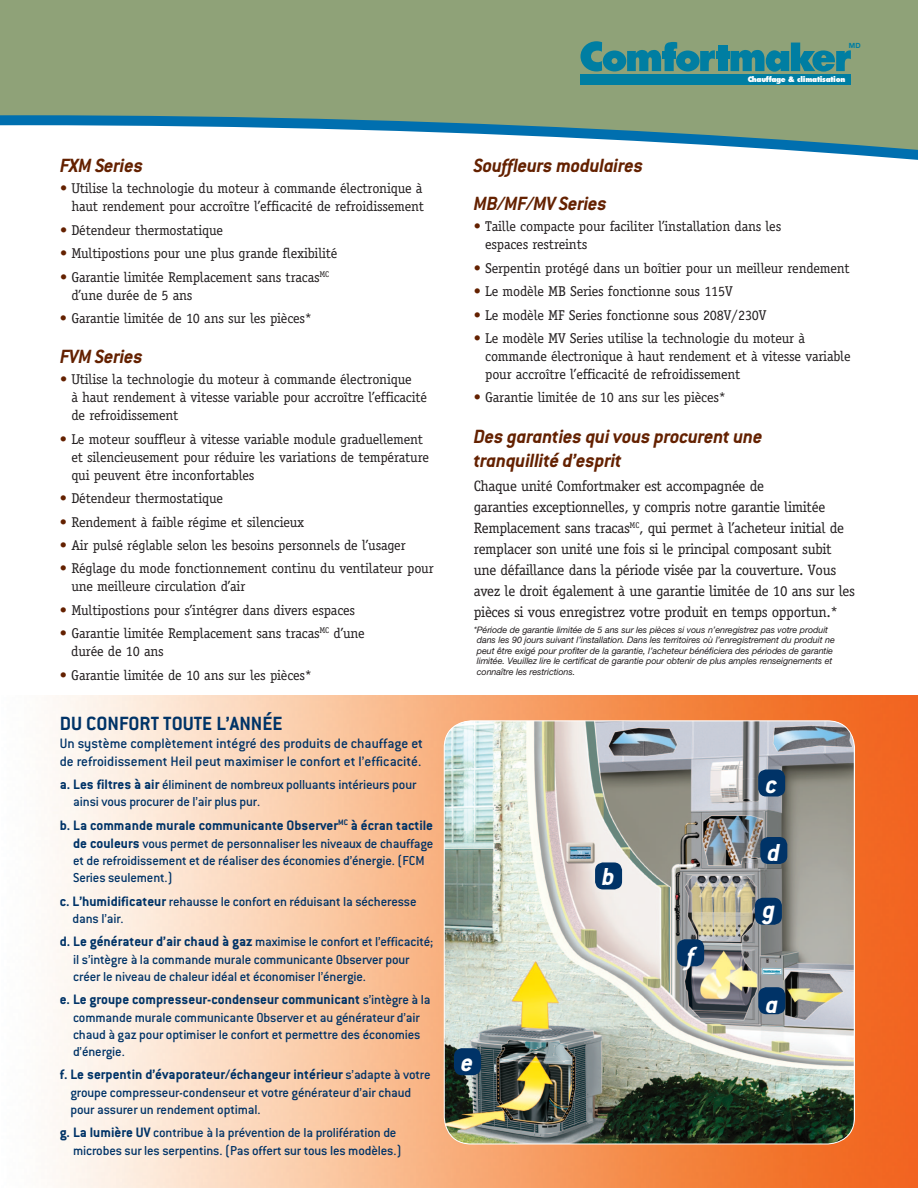
<style>
.page{position:relative;width:918px;height:1188px;background:#fff}
.page>*{position:absolute;margin:0;border:0;box-sizing:border-box;transform-origin:0 0}
.t1{font:italic 700 27px "Conduit ITC";color:#fff}
.t2{font:italic 700 21px/38.1px "Conduit ITC";letter-spacing:-.015em;color:#642100}
.t3{font:700 21px "Conduit ITC";color:#003367}
.t4{font:15px/21px "Officina Serif Std";letter-spacing:-.025em;color:#231f20}
.t5{font:700 15px "Conduit ITC";color:#003367}
.t6{font:500 15px/18px "Conduit ITC";color:#003367}
.t7{font:14.25px/18px "Officina Serif Std";letter-spacing:-.015em;color:#231f20}
.t8{font:500 14.25px/17.2px "Conduit ITC";letter-spacing:-.01em;color:#003367}
.t9{font:italic 9px/10.5px "Helvetica Neue LT Std";letter-spacing:-.01em;color:#231f20}
.t10{font:800 7.35px "Futura Std";letter-spacing:-.04em;color:#fff;scale:.95 1}
.t11{font:700 7.05px "Helvetica Neue LT Std";color:#007ea2}
.s1{color:#642100}
.s2{font-weight:700;font-size:15px}
.s3{font-weight:500;font-size:14.25px}
</style>
<div class="page">
<img style="left:53px;top:696px;width:865px;height:492px">
<div style="left:0;top:0;width:918px;height:110px;background:#8fa278"></div>
<svg style="left:0;top:110px;width:918px;height:50px"></svg>
<div style="left:581px;top:74px;width:270px;height:10px;background:#007ea2"></div>
<div style="left:718px;top:46px;width:9px;height:25px;background:#007ea2"></div>
<div style="left:716px;top:51px;width:14px;height:7px;background:#007ea2"></div>
<svg style="left:580px;top:41px;width:135px;height:30px;background:#3e8d8f"></svg>
<svg style="left:730px;top:43px;width:121px;height:29px;background:#3c8d90"></svg>
<img style="left:444px;top:721px;width:410px;height:423px">
<div style="left:758px;top:987px;width:27px;height:27px;background:#003367;border-radius:8px"></div>
<div style="left:595px;top:862px;width:27px;height:27px;background:#003367;border-radius:8px"></div>
<div style="left:677px;top:939px;width:27px;height:27px;background:#003367;border-radius:8px"></div>
<div style="left:755px;top:898px;width:27px;height:27px;background:#003367;border-radius:8px"></div>
<div style="left:760px;top:837px;width:27px;height:27px;background:#003367;border-radius:8px"></div>
<div style="left:454px;top:1048px;width:27px;height:27px;background:#003367;border-radius:8px"></div>
<div style="left:758px;top:770px;width:27px;height:26px;background:#003367;border-radius:8px"></div>
<p class="t11" style="left:849px;top:41px;width:13px">MD</p>
<p class="t10" style="left:748px;top:74px;width:104px">Chauffage &amp; climatisation</p>
<h2 class="t2" style="left:60px;top:146px;width:85px">FXM Series</h2>
<p class="t7" style="left:60px;top:180px;width:366px;text-align:right"><span class="s1">•</span> Utilise la technologie du moteur à commande électronique à haut rendement pour accroître l’efficacité de refroidissement</p>
<p class="t7" style="left:60px;top:221px;width:165px"><span class="s1">•</span> Détendeur thermostatique</p>
<p class="t7" style="left:60px;top:244px;width:279px"><span class="s1">•</span> Multipostions pour une plus grande flexibilité</p>
<p class="t7" style="left:71px;top:268px;width:259px;text-indent:-11px"><span class="s1">•</span> Garantie limitée Remplacement sans tracas<sup>MC </sup>d’une durée de 5 ans</p>
<p class="t7" style="left:60px;top:309px;width:254px"><span class="s1">•</span> Garantie limitée de 10 ans sur les pièces*</p>
<h2 class="t2" style="left:60px;top:337px;width:85px">FVM Series</h2>
<p class="t7" style="left:71px;top:371px;width:357px;text-indent:-11px"><span class="s1">•</span> Utilise la technologie du moteur à commande électronique<br>à haut rendement à vitesse variable pour accroître l’efficacité de refroidissement</p>
<p class="t7" style="left:71px;top:430px;width:359px;text-indent:-11px"><span class="s1">•</span> Le moteur souffleur à vitesse variable module graduellement et silencieusement pour réduire les variations de température qui peuvent être inconfortables</p>
<p class="t7" style="left:60px;top:489px;width:165px"><span class="s1">•</span> Détendeur thermostatique</p>
<p class="t7" style="left:60px;top:513px;width:246px"><span class="s1">•</span> Rendement à faible régime et silencieux</p>
<p class="t7" style="left:60px;top:536px;width:347px"><span class="s1">•</span> Air pulsé réglable selon les besoins personnels de l’usager</p>
<p class="t7" style="left:71px;top:560px;width:364px;text-indent:-11px"><span class="s1">•</span> Réglage du mode fonctionnement continu du ventilateur pour une meilleure circulation d’air</p>
<p class="t7" style="left:60px;top:601px;width:297px"><span class="s1">•</span> Multipostions pour s’intégrer dans divers espaces</p>
<p class="t7" style="left:71px;top:624px;width:295px;text-indent:-11px"><span class="s1">•</span> Garantie limitée Remplacement sans tracas<sup>MC</sup> d’une durée de 10 ans</p>
<p class="t7" style="left:60px;top:666px;width:254px"><span class="s1">•</span> Garantie limitée de 10 ans sur les pièces*</p>
<h2 class="t3" style="left:60px;top:711px;width:224px">DU CONFORT TOUTE L’ANNÉE</h2>
<p class="t6" style="left:60px;top:734px;width:365px">Un système complètement intégré des produits de chauffage et de refroidissement Heil peut maximiser le confort et l’efficacité.</p>
<p class="t8" style="left:73px;top:776px;width:345px;text-indent:-13px"><span class="s2">a. Les filtres à air</span> éliminent de nombreux polluants intérieurs pour ainsi vous procurer de l’air plus pur.</p>
<p class="t5" style="left:60px;top:816px;width:375px">b. La commande murale communicante Observer<sup>MC</sup> à écran tactile</p>
<p class="t8" style="left:73px;top:835px;width:362px"><span class="s2">de couleurs</span> vous permet de personnaliser les niveaux de chauffage et de refroidissement et de réaliser des économies d’énergie. (FCM<br>Series seulement.)</p>
<p class="t8" style="left:73px;top:893px;width:345px;text-indent:-13px"><span class="s2">c. L’humidificateur</span> rehausse le confort en réduisant la sécheresse dans l’air.</p>
<p class="t8" style="left:73px;top:933px;width:361px;text-indent:-13px"><span class="s2">d. Le générateur d’air chaud à gaz</span> maximise le confort et l’efficacité; il s’intègre à la commande murale communicante Observer pour créer le niveau de chaleur idéal et économiser l’énergie.</p>
<p class="t5" style="left:60px;top:991px;width:372px">e. Le groupe compresseur-condenseur communicant <span class="s3">s’intègre à la</span></p>
<p class="t8" style="left:73px;top:1008px;width:349px;text-align:justify">commande murale communicante Observer et au générateur d’air chaud à gaz pour optimiser le confort et permettre des économies d’énergie.</p>
<p class="t5" style="left:60px;top:1066px;width:372px">f. Le serpentin d’évaporateur/échangeur intérieur <span class="s3">s’adapte à votre</span></p>
<p class="t8" style="left:71px;top:1084px;width:342px">groupe compresseur-condenseur et votre générateur d’air chaud pour assurer un rendement optimal.</p>
<p class="t8" style="left:73px;top:1124px;width:330px;text-indent:-13px"><span class="s2">g. La lumière UV</span> contribue à la prévention de la prolifération de microbes sur les serpentins. (Pas offert sur tous les modèles.)</p>
<h2 class="t2" style="left:474px;top:146px;width:171px">Souffleurs modulaires<br>MB/MF/MV Series</h2>
<p class="t7" style="left:485px;top:218px;width:298px;text-indent:-11px"><span class="s1">•</span> Taille compacte pour faciliter l’installation dans les espaces restreints</p>
<p class="t7" style="left:474px;top:259px;width:378px"><span class="s1">•</span> Serpentin protégé dans un boîtier pour un meilleur rendement</p>
<p class="t7" style="left:474px;top:282px;width:260px"><span class="s1">•</span> Le modèle MB Series fonctionne sous 115V</p>
<p class="t7" style="left:474px;top:306px;width:294px"><span class="s1">•</span> Le modèle MF Series fonctionne sous 208V/230V</p>
<p class="t7" style="left:485px;top:329px;width:367px;text-indent:-11px"><span class="s1">•</span> Le modèle MV Series utilise la technologie du moteur à commande électronique à haut rendement et à vitesse variable pour accroître l’efficacité de refroidissement</p>
<p class="t7" style="left:474px;top:389px;width:254px"><span class="s1">•</span> Garantie limitée de 10 ans sur les pièces*</p>
<h2 class="t2" style="left:474px;top:424px;width:290px;line-height:24px">Des garanties qui vous procurent une tranquillité d’esprit</h2>
<p class="t4" style="left:474px;top:475px;width:383px">Chaque unité Comfortmaker est accompagnée de<br>garanties exceptionnelles, y compris notre garantie limitée Remplacement sans tracas<sup>MC</sup>, qui permet à l’acheteur initial de remplacer son unité une fois si le principal composant subit une défaillance dans la période visée par la couverture. Vous avez le droit également à une garantie limitée de 10 ans sur les pièces si vous enregistrez votre produit en temps opportun.*</p>
<p class="t9" style="left:477px;top:624px;width:359px;text-indent:-3px">*Période de garantie limitée de 5 ans sur les pièces si vous n’enregistrez pas votre produit dans les 90 jours suivant l’installation. Dans les territoires où l’enregistrement du produit ne peut être exigé pour profiter de la garantie, l’acheteur bénéficiera des périodes de garantie limitée. Veuillez lire le certificat de garantie pour obtenir de plus amples renseignements et connaître les restrictions.</p>
<h1 class="t1" style="left:766px;top:769px;width:13px">c</h1>
<h1 class="t1" style="left:461px;top:1047px;width:14px">e</h1>
<h1 class="t1" style="left:602px;top:861px;width:14px">b</h1>
<h1 class="t1" style="left:687px;top:940px;width:9px">f</h1>
<h1 class="t1" style="left:767px;top:837px;width:14px">d</h1>
<h1 class="t1" style="left:763px;top:894px;width:14px">g</h1>
<h1 class="t1" style="left:766px;top:988px;width:14px">a</h1>
</div>
